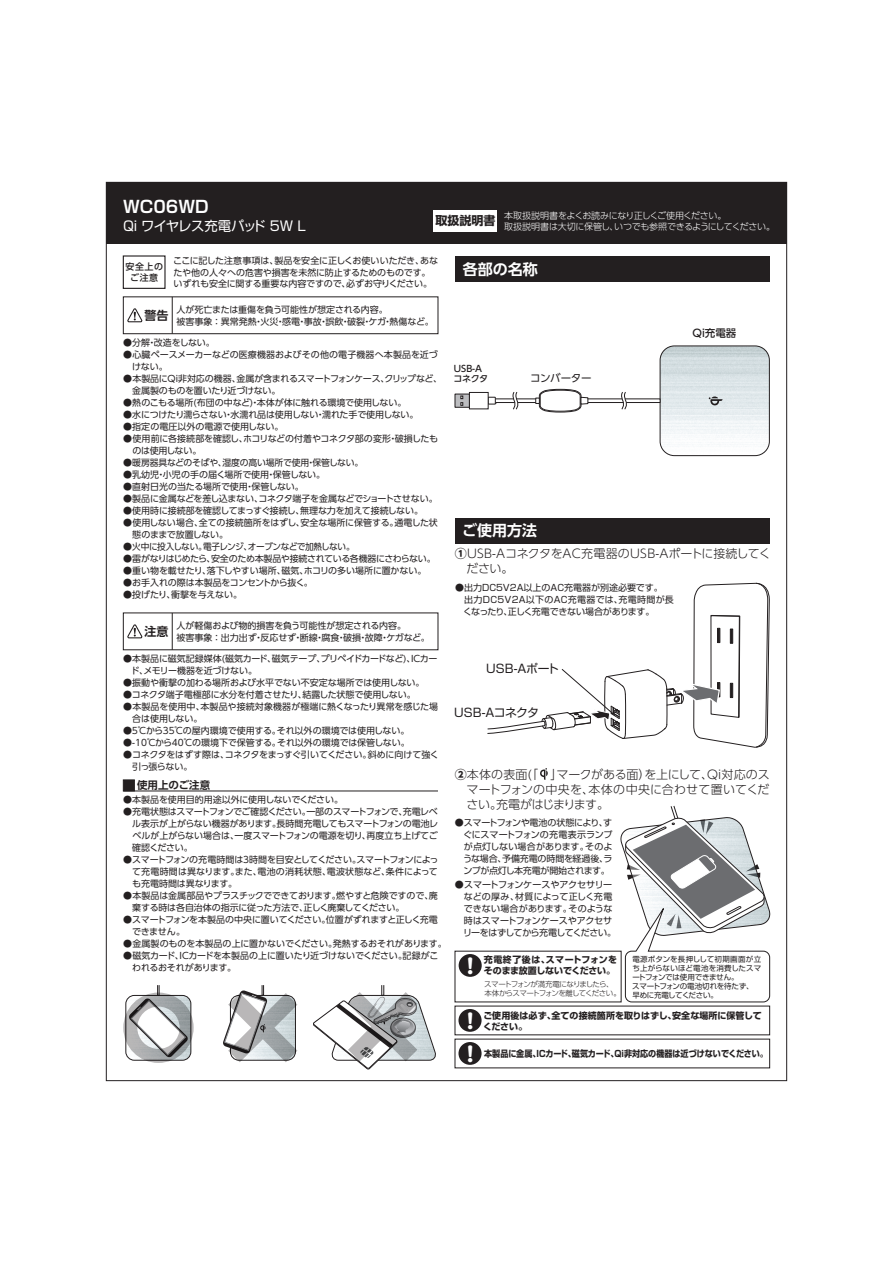
<style>
.page{position:relative;width:893px;height:1263px;background:#fff}
.page>*{position:absolute;margin:0;border:0;box-sizing:border-box;transform-origin:0 0}
.t1{font:800 20.4px "Maru Fo Pro";color:#fff}
.t2{font:700 16.8px "G Shin Go Pro De";color:#fff}
.t3{font:700 15px "UD Shin Go Pro De";color:#fff}
.t4{font:13.35px "G Shin Go Pro";letter-spacing:-.03em;color:#fff}
.t5{font:300 12px/15px "UD Shin Go Pro";letter-spacing:-.005em;color:#231f20;text-align:justify}
.t6{font:700 12px "UD Shin Go Pro De";color:#231f20}
.t7{font:11.85px "Shin Go Pro";letter-spacing:-.045em;color:#231f20}
.t8{font:11.85px "Shin Go Pro";letter-spacing:-.02em;color:#231f20}
.t9{font:700 10.5px "UD Shin Go Pro De";color:#231f20}
.t10{font:10.5px "UD Shin Go Pro";letter-spacing:-.025em;color:#231f20}
.t11{font:500 10.5px "UD Shin Go Pro";color:#231f20}
.t12{font:9px/12px "UD Shin Go Pro";letter-spacing:-.015em;color:#231f20}
.t13{font:9px/12px "Shin Go Pro";letter-spacing:-.015em;color:#231f20;text-align:justify}
.t14{font:9px/12px "UD Shin Go Pro";letter-spacing:-.035em;color:#231f20}
.t15{font:700 9px/11.2px "Shin Go Pro";color:#231f20}
.t16{font:300 9px/11.2px "UD Shin Go Pro";letter-spacing:-.035em;color:#fff}
.t17{font:9px/12px "UD Shin Go Pro";letter-spacing:.015em;color:#231f20}
.t18{font:700 9px "Shin Go Pro";color:#231f20;scale:.9 1}
.t19{font:9px "UD Shin Go Pro";letter-spacing:-.045em;color:#231f20}
.t20{font:9px "UD Shin Go Pro";letter-spacing:-.05em;color:#231f20}
.t21{font:9px "Shin Go Pro";letter-spacing:.03em;color:#231f20}
.t22{font:9px "Shin Go Pro";letter-spacing:-.05em;color:#231f20}
.t23{font:500 9px/10.5px "UD Shin Go Pro";letter-spacing:.025em;color:#231f20}
.t24{font:7.5px/9px "Shin Go Pro";letter-spacing:-.02em;color:#231f20}
.t25{font:300 7.5px/9px "UD Shin Go Pro";letter-spacing:-.11em;color:#231f20}
.s1{font-weight:800}
.s2{font-size:9.75px}
</style>
<div class="page">
<div style="left:106px;top:182px;width:681px;height:62px;background:#231f20"></div>
<div style="left:123px;top:255px;width:43px;height:34px;background:#fff;border:1px solid #231f20"></div>
<div style="left:123px;top:780px;width:12px;height:11px;background:#231f20;border:1px solid #231f20"></div>
<hr style="left:123px;top:791px;width:315px;height:1px;background:#231f20">
<div style="left:123px;top:297px;width:315px;height:37px;border:1px solid #231f20"></div>
<svg style="left:127px;top:308px;width:16px;height:15px"></svg>
<hr style="left:172px;top:297px;width:1px;height:37px;background:#231f20">
<svg style="left:127px;top:624px;width:16px;height:15px"></svg>
<hr style="left:172px;top:613px;width:1px;height:37px;background:#231f20">
<svg style="left:123px;top:985px;width:71px;height:78px"></svg>
<svg style="left:313px;top:985px;width:123px;height:84px"></svg>
<svg style="left:223px;top:985px;width:74px;height:77px"></svg>
<div style="left:455px;top:256px;width:315px;height:25px;background:#231f20"></div>
<div style="left:455px;top:518px;width:315px;height:25px;background:#231f20"></div>
<div style="left:460px;top:1010px;width:20px;height:20px;background:#231f20;border-radius:50%"></div>
<div style="left:458px;top:1009px;width:24px;height:23px;border:2px solid #231f20;border-radius:50%"></div>
<div style="left:460px;top:1043px;width:20px;height:20px;background:#231f20;border-radius:50%"></div>
<div style="left:458px;top:1042px;width:24px;height:23px;border:2px solid #231f20;border-radius:50%"></div>
<div style="left:460px;top:955px;width:20px;height:21px;background:#231f20;border-radius:50%"></div>
<div style="left:459px;top:954px;width:23px;height:23px;border:2px solid #231f20;border-radius:50%"></div>
<svg style="left:693px;top:1005px;width:77px;height:77px"></svg>
<img style="left:660px;top:346px;width:109px;height:110px">
<div style="left:660px;top:346px;width:110px;height:110px;border:1px solid #231f20;border-radius:14px"></div>
<svg style="left:709px;top:396px;width:14px;height:11px"></svg>
<svg style="left:496px;top:399px;width:164px;height:4px"></svg>
<svg style="left:455px;top:394px;width:14px;height:13px"></svg>
<svg style="left:488px;top:397px;width:8px;height:7px"></svg>
<svg style="left:461px;top:396px;width:2px;height:9px"></svg>
<div style="left:469px;top:392px;width:19px;height:17px;border:1px solid #231f20"></div>
<svg style="left:535px;top:389px;width:53px;height:23px"></svg>
<svg style="left:620px;top:392px;width:8px;height:18px"></svg>
<svg style="left:512px;top:392px;width:7px;height:18px"></svg>
<svg style="left:487px;top:582px;width:284px;height:421px"></svg>
<div style="left:433px;top:210px;width:64px;height:21px;background:#fff"></div>
<h2 class="t2" style="left:123px;top:193px;width:87px">WC06WD</h2>
<h3 class="t4" style="left:123px;top:215px;width:185px">Qi ワイヤレス充電パッド 5W L</h3>
<p class="t16" style="left:435px;top:210px;width:341px;text-indent:69px">本取扱説明書をよくお読みになり正しくご使用ください。<br><sup>取扱説明書</sup> 取扱説明書は大切に保管し、いつでも参照できるようにしてください。</p>
<p class="t23" style="left:126px;top:261px;width:39px;text-align:center">安全上のご注意</p>
<p class="t12" style="left:173px;top:255px;width:266px;line-height:11.2px">ここに記した注意事項は、製品を安全に正しくお使いいただき、あなたや他の人々への危害や損害を未然に防止するためのものです。いずれも安全に関する重要な内容ですので、必ずお守りください。</p>
<h3 class="t6" style="left:144px;top:306px;width:25px">警告</h3>
<p class="t12" style="left:176px;top:304px;width:259px;line-height:11.2px">人が死亡または重傷を負う可能性が想定される内容。<br>被害事象 ：異常発熱・火災・感電・事故・誤飲・破裂・ケガ・熱傷など。</p>
<p class="t12" style="left:123px;top:337px;width:93px">●分解・改造をしない。</p>
<p class="t17" style="left:132px;top:349px;width:307px;text-indent:-9px">●心臓ペースメーカーなどの医療機器およびその他の電子機器へ本製品を近づけない。</p>
<p class="t12" style="left:132px;top:373px;width:311px;text-indent:-9px">●本製品にQi非対応の機器、金属が含まれるスマートフォンケース、クリップなど、金属製のものを置いたり近づけない。</p>
<p class="t12" style="left:123px;top:397px;width:285px">●熱のこもる場所(布団の中など)・本体が体に触れる環境で使用しない。</p>
<p class="t12" style="left:123px;top:409px;width:297px">●水につけたり濡らさない・水濡れ品は使用しない・濡れた手で使用しない。</p>
<p class="t12" style="left:123px;top:421px;width:162px">●指定の電圧以外の電源で使用しない。</p>
<p class="t12" style="left:132px;top:433px;width:307px;text-indent:-9px">●使用前に各接続部を確認し、ホコリなどの付着やコネクタ部の変形・破損したものは使用しない。</p>
<p class="t12" style="left:123px;top:457px;width:241px">●暖房器具などのそばや、湿度の高い場所で使用・保管しない。</p>
<p class="t12" style="left:123px;top:469px;width:203px">●乳幼児・小児の手の届く場所で使用・保管しない。</p>
<p class="t12" style="left:123px;top:481px;width:182px">●直射日光の当たる場所で使用・保管しない。</p>
<p class="t14" style="left:123px;top:493px;width:316px">●製品に金属などを差し込まない、コネクタ端子を金属などでショートさせない。</p>
<p class="t12" style="left:123px;top:505px;width:301px">●使用時に接続部を確認してまっすぐ接続し、無理な力を加えて接続しない。</p>
<p class="t12" style="left:132px;top:517px;width:307px;text-indent:-9px">●使用しない場合、全ての接続箇所をはずし、安全な場所に保管する。通電した状態のままで放置しない。</p>
<p class="t20" style="left:123px;top:540px;width:233px">●火中に投入しない。電子レンジ、オーブンなどで加熱しない。</p>
<p class="t19" style="left:123px;top:552px;width:314px">●雷がなりはじめたら、安全のため本製品や接続されている各機器にさわらない。</p>
<p class="t12" style="left:123px;top:565px;width:305px">●重い物を載せたり、落下しやすい場所、磁気、ホコリの多い場所に置かない。</p>
<p class="t12" style="left:123px;top:577px;width:191px">●お手入れの際は本製品をコンセントから抜く。</p>
<p class="t12" style="left:123px;top:589px;width:120px">●投げたり、衝撃を与えない。</p>
<h3 class="t6" style="left:144px;top:622px;width:25px">注意</h3>
<p class="t12" style="left:176px;top:620px;width:255px;line-height:11.2px">人が軽傷および物的損害を負う可能性が想定される内容。<br>被害事象 ：出力出ず・反応せず・断線・腐食・破損・故障・ケガなど。</p>
<p class="t12" style="left:131px;top:652px;width:308px;text-indent:-8px">●本製品に磁気記録媒体(磁気カード、磁気テープ、プリペイドカードなど)、ICカード、メモリー機器を近づけない。</p>
<p class="t12" style="left:123px;top:676px;width:303px">●振動や衝撃の加わる場所および水平でない不安定な場所では使用しない。</p>
<p class="t12" style="left:123px;top:688px;width:294px">●コネクタ端子電極部に水分を付着させたり、結露した状態で使用しない。</p>
<p class="t12" style="left:132px;top:700px;width:307px;text-indent:-9px">●本製品を使用中、本製品や接続対象機器が極端に熱くなったり異常を感じた場合は使用しない。</p>
<p class="t12" style="left:123px;top:724px;width:288px">●５℃から35℃の屋内環境で使用する。それ以外の環境では使用しない。</p>
<p class="t12" style="left:123px;top:736px;width:288px">●-10℃から40℃の環境下で保管する。それ以外の環境では保管しない。</p>
<p class="t12" style="left:132px;top:748px;width:308px;text-indent:-9px">●コネクタをはずす際は、コネクタをまっすぐ引いてください。斜めに向けて強く引っ張らない。</p>
<p class="t9" style="left:137px;top:776px;width:75px">使用上のご注意</p>
<p class="t12" style="left:123px;top:794px;width:221px">●本製品を使用目的用途以外に使用しないでください。</p>
<p class="t12" style="left:132px;top:806px;width:307px;text-align:justify;text-indent:-9px">●充電状態はスマートフォンでご確認ください。一部のスマートフォンで、充電レベル表示が上がらない機器があります。長時間充電してもスマートフォンの電池レベルが上がらない場合は、一度スマートフォンの電源を切り、再度立ち上げてご確認ください。</p>
<p class="t12" style="left:132px;top:854px;width:308px;text-align:justify;text-indent:-9px">●スマートフォンの充電時間は3時間を目安としてください。スマートフォンによって充電時間は異なります。また、電池の消耗状態、電波状態など、条件によっても充電時間は異なります。</p>
<p class="t12" style="left:132px;top:890px;width:307px;text-indent:-9px">●本製品は金属部品やプラスチックでできております。燃やすと危険ですので、廃棄する時は各自治体の指示に従った方法で、正しく廃棄してください。</p>
<p class="t14" style="left:132px;top:914px;width:307px;text-indent:-9px">●スマートフォンを本製品の中央に置いてください。位置がずれますと正しく充電できません。</p>
<p class="t12" style="left:123px;top:938px;width:325px">●金属製のものを本製品の上に置かないでください。発熱するおそれがあります。</p>
<p class="t12" style="left:132px;top:950px;width:308px;text-indent:-9px">●磁気カード、ICカードを本製品の上に置いたり近づけないでください。記録がこわれるおそれがあります。</p>
<h3 class="t3" style="left:463px;top:257px;width:77px">各部の名称</h3>
<p class="t23" style="left:454px;top:363px;width:36px">USB-Aコネクタ</p>
<p class="t10" style="left:530px;top:370px;width:63px">コンバーター</p>
<h3 class="t3" style="left:462px;top:519px;width:76px">ご使用方法</h3>
<p class="t11" style="left:693px;top:325px;width:45px">Qi充電器</p>
<h3 class="t5" style="left:466px;top:546px;width:306px;text-indent:-12px"><span class="s1">①</span>USB-AコネクタをAC充電器のUSB-Aポートに接続してください。</h3>
<p class="t13" style="left:455px;top:580px;width:209px">●出力DC5Ｖ2A以上のAC充電器が別途必要です。</p>
<p class="t21" style="left:455px;top:592px;width:220px">　出力DC5Ｖ2A以下のAC充電器では、充電時間が長</p>
<p class="t22" style="left:463px;top:604px;width:193px">くなったり、正しく充電できない場合があります。</p>
<h3 class="t8" style="left:486px;top:659px;width:74px">USB-Aポート</h3>
<h3 class="t7" style="left:454px;top:703px;width:86px">USB-Aコネクタ</h3>
<h3 class="t5" style="left:466px;top:766px;width:305px;text-indent:-12px"><span class="s1">②</span>本体の表面(「　」マークがある面）を上にして、Qi対応のスマートフォンの中央を、本体の中央に合わせて置いてください。充電がはじまります。</h3>
<p class="t13" style="left:463px;top:816px;width:151px;text-indent:-8px">●スマートフォンや電池の状態により、すぐにスマートフォンの充電表示ランプが点灯しない場合があります。そのような場合、予備充電の時間を経過後、ランプが点灯し本充電が開始されます。</p>
<p class="t13" style="left:463px;top:877px;width:155px;text-align:left;text-indent:-8px">●スマートフォンケースやアクセサリーなどの厚み、材質によって正しく充電できない場合があります。そのような時はスマートフォンケースやアクセサリーをはずしてから充電してください。</p>
<h1 class="t1" style="left:466px;top:949px;width:9px">!</h1>
<p class="t15" style="left:484px;top:953px;width:135px">充電終了後は、スマートフォンをそのまま放置しないでください。</p>
<p class="t25" style="left:484px;top:979px;width:138px">スマートフォンが満充電になりましたら、本体からスマートフォンを離してください。</p>
<p class="t24" style="left:632px;top:953px;width:131px">電源ボタンを長押しして初期画面が立ち上がらないほど電池を消費したスマートフォンでは使用できません。<br>スマートフォンの電池切れを待たず、早めに充電してください。</p>
<h1 class="t1" style="left:466px;top:1004px;width:9px">!</h1>
<p class="t15" style="left:483px;top:1008px;width:280px">ご使用後は必ず、全ての接続箇所を取りはずし、安全な場所に保管してください<span class="s2">。</span></p>
<h1 class="t1" style="left:466px;top:1037px;width:9px">!</h1>
<p class="t18" style="left:484px;top:1046px;width:317px">本製品に金属、ICカード、磁気カード、Qi非対応の機器は近づけないでください。</p>
</div>
